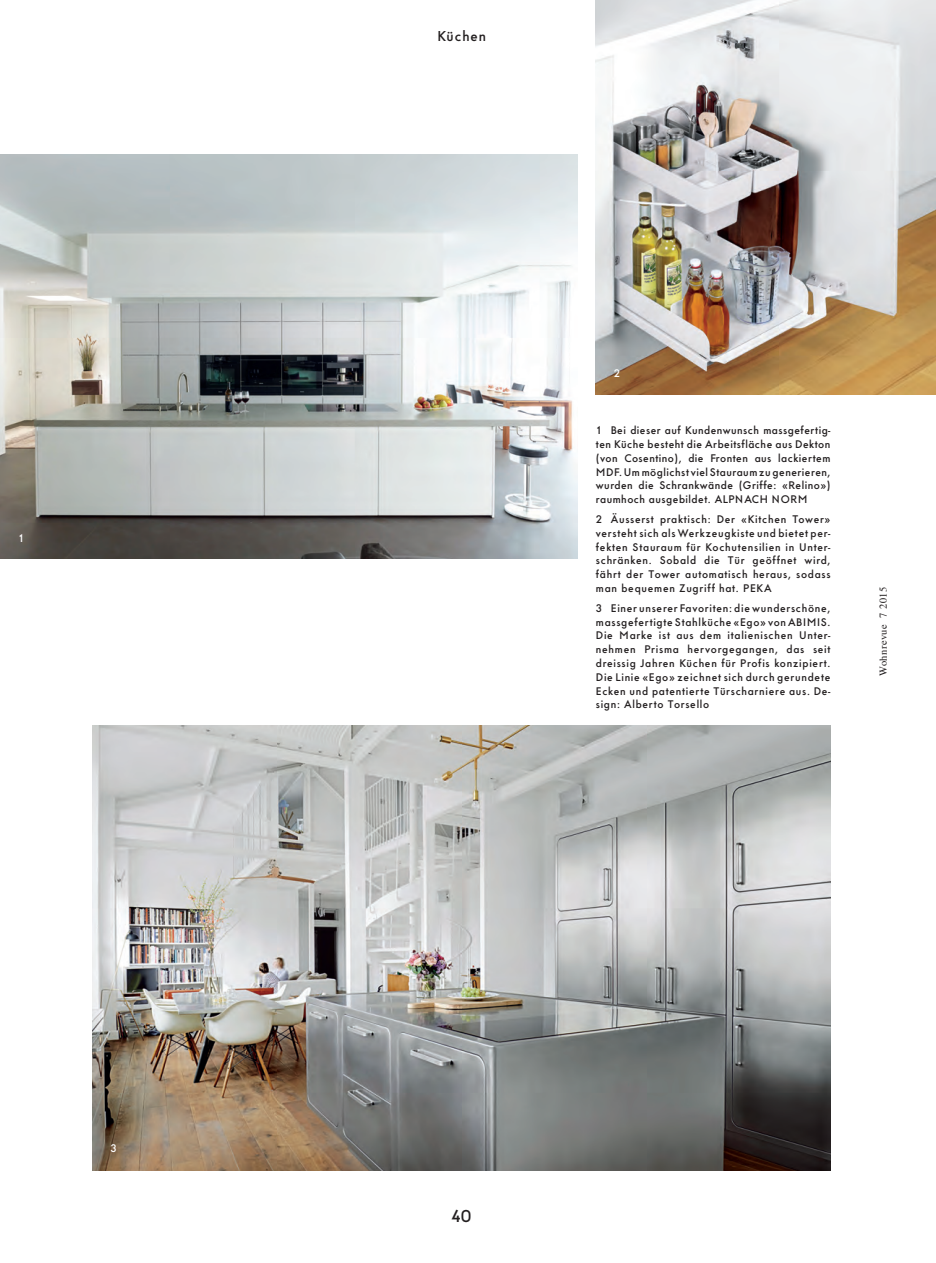
<style>
.page{position:relative;width:936px;height:1263px;background:#fff}
.page>*{position:absolute;margin:0;border:0;box-sizing:border-box;transform-origin:0 0}
.t1{font:18px "Urdorf PRL";color:#231f20}
.t2{font:15px "Urdorf PRL";letter-spacing:.06em;color:#231f20}
.t3{font:11.55px/13.8px "Urdorf PRL";letter-spacing:.06em;color:#231f20;text-align:justify}
.t4{font:11.55px "Urdorf PRL";color:#fff}
.t5{font:10.5px "Times";letter-spacing:.04em;color:#231f20}
</style>
<div class="page">
<img style="left:0;top:155px;width:577px;height:404px">
<img style="left:93px;top:726px;width:737px;height:444px">
<img style="left:596px;top:0;width:339px;height:394px">
<p class="t4" style="left:18px;top:531px;width:7px">1</p>
<p class="t4" style="left:111px;top:1141px;width:8px">3</p>
<p class="t2" style="left:437px;top:27px;width:50px">Küchen</p>
<p class="t4" style="left:614px;top:366px;width:8px">2</p>
<p class="t3" style="left:596px;top:423px;width:236px">1 Bei dieser auf Kundenwunsch massgefertig&shy;ten Küche besteht die Arbeitsfläche aus Dekton (von Cosentino), die Fronten aus lackiertem MDF.Ummöglichst viel Stauraumzu generieren, wurden die Schrankwände (Griffe: «Relino») raumhoch ausgebildet. alpnac h N orm</p>
<p class="t3" style="left:596px;top:512px;width:236px">2 Äusserst praktisch: Der «Kitchen Tower» versteht sich als Werkzeugkiste und bietet per&shy;fekten Stauraum für Kochutensilien in Unter&shy;schränken. Sobald die Tür geöffnet wird, fährt der Tower automatisch heraus, sodass man bequemen Zugriff hat. peka</p>
<p class="t3" style="left:596px;top:601px;width:236px">3 Einer unserer Favoriten: die wunderschöne, massgefertigte Stahlküche «Ego»vonab im is.<br>Die Marke ist aus dem italienischen Unter&shy;nehmen Prisma hervorgegangen, das seit dreissig Jahren Küchen für Profis konzipiert.<br>Die Linie «Ego» zeichnet sich durch gerundete Ecken und patentierte Türscharniere aus. De&shy;sign: Alberto Torsello</p>
<p class="t5" style="left:873px;top:676px;width:90px;rotate:-90deg">Wohnrevue 7 2015</p>
<p class="t1" style="left:451px;top:1205px;width:21px">40</p>
</div>
